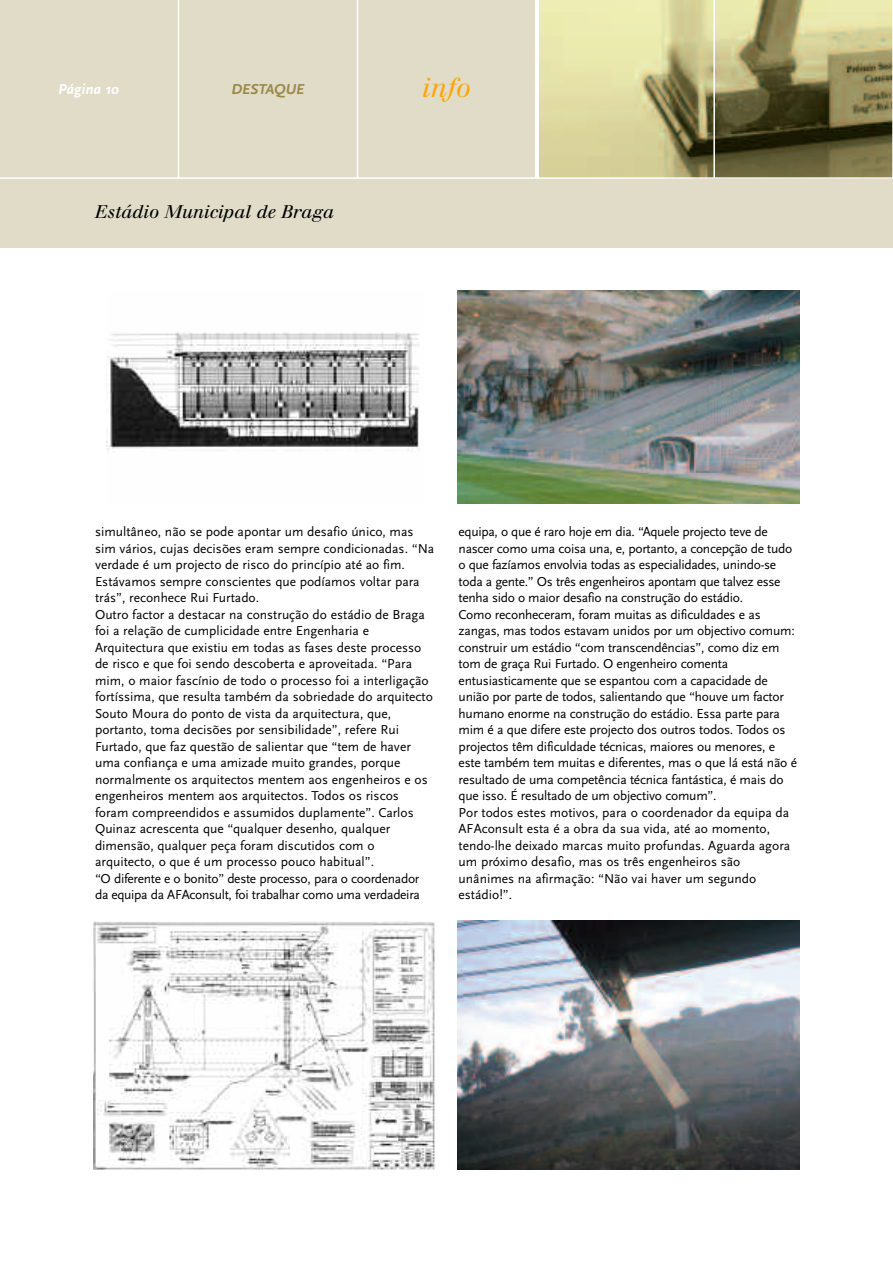
<style>
.page{position:relative;width:893px;height:1263px;background:#fff}
.page>*{position:absolute;margin:0;border:0;box-sizing:border-box;transform-origin:0 0}
.t1{font:italic 27px "Walbaum";color:#ffa605}
.t2{font:italic 18px "Walbaum";color:#000}
.t3{font:italic 700 15px "Scala Sans";color:#fff}
.t4{font:italic 700 15px "Scala Sans";color:#998948}
.t5{font:13.5px/16.5px "Scala Sans";color:#000}
</style>
<div class="page">
<div style="left:0;top:0;width:893px;height:248px;background:#e0dcc8"></div>
<img style="left:540px;top:0;width:352px;height:177px">
<hr style="left:0;top:177px;width:893px;height:2px;background:#fff">
<hr style="left:713px;top:0;width:2px;height:178px;background:#fff">
<hr style="left:535px;top:0;width:2px;height:178px;background:#fff">
<hr style="left:357px;top:0;width:1px;height:178px;background:#fff">
<hr style="left:178px;top:0;width:1px;height:178px;background:#fff">
<img style="left:106px;top:332px;width:314px;height:119px">
<img style="left:457px;top:290px;width:342px;height:213px">
<img style="left:457px;top:920px;width:342px;height:249px">
<img style="left:94px;top:921px;width:341px;height:248px">
<hr style="left:892px;top:0;width:1px;height:178px;background:#fff">
<p class="t3" style="left:58px;top:80px;width:62px">Página 10</p>
<p class="t4" style="left:232px;top:80px;width:74px">DESTAQUE</p>
<h1 class="t1" style="left:422px;top:77px;width:51px">info</h1>
<h2 class="t2" style="left:95px;top:205px;width:241px">Estádio Municipal de Braga</h2>
<p class="t5" style="left:95px;top:523px;width:341px">simultâneo, não se pode apontar um desafio único, mas sim vários, cujas decisões eram sempre condicionadas. “Na verdade é um projecto de risco do princípio até ao fim.<br>Estávamos sempre conscientes que podíamos voltar para trás”, reconhece Rui Furtado.<br>Outro factor a destacar na construção do estádio de Braga foi a relação de cumplicidade entre Engenharia e Arquitectura que existiu em todas as fases deste processo de risco e que foi sendo descoberta e aproveitada. “Para mim, o maior fascínio de todo o processo foi a interligação fortíssima, que resulta também da sobriedade do arquitecto Souto Moura do ponto de vista da arquitectura, que, portanto, toma decisões por sensibilidade”, refere Rui Furtado, que faz questão de salientar que “tem de haver uma confiança e uma amizade muito grandes, porque normalmente os arquitectos mentem aos engenheiros e os engenheiros mentem aos arquitectos. Todos os riscos foram compreendidos e assumidos duplamente”. Carlos Quinaz acrescenta que “qualquer desenho, qualquer dimensão, qualquer peça foram discutidos com o arquitecto, o que é um processo pouco habitual”.<br>“O diferente e o bonito” deste processo, para o coordenador da equipa da AFAconsult, foi trabalhar como uma verdadeira</p>
<p class="t5" style="left:459px;top:523px;width:340px">equipa, o que é raro hoje em dia. “Aquele projecto teve de nascer como uma coisa una, e, portanto, a concepção de tudo o que fazíamos envolvia todas as especialidades, unindo-se toda a gente.” Os três engenheiros apontam que talvez esse tenha sido o maior desafio na construção do estádio.<br>Como reconheceram, foram muitas as dificuldades e as zangas, mas todos estavam unidos por um objectivo comum: construir um estádio “com transcendências”, como diz em tom de graça Rui Furtado. O engenheiro comenta entusiasticamente que se espantou com a capacidade de união por parte de todos, salientando que “houve um factor humano enorme na construção do estádio. Essa parte para mim é a que difere este projecto dos outros todos. Todos os projectos têm dificuldade técnicas, maiores ou menores, e este também tem muitas e diferentes, mas o que lá está não é resultado de uma competência técnica fantástica, é mais do que isso. É resultado de um objectivo comum”.<br>Por todos estes motivos, para o coordenador da equipa da AFAconsult esta é a obra da sua vida, até ao momento, tendo-lhe deixado marcas muito profundas. Aguarda agora um próximo desafio, mas os três engenheiros são unânimes na afirmação: “Não vai haver um segundo estádio!”.</p>
</div>
